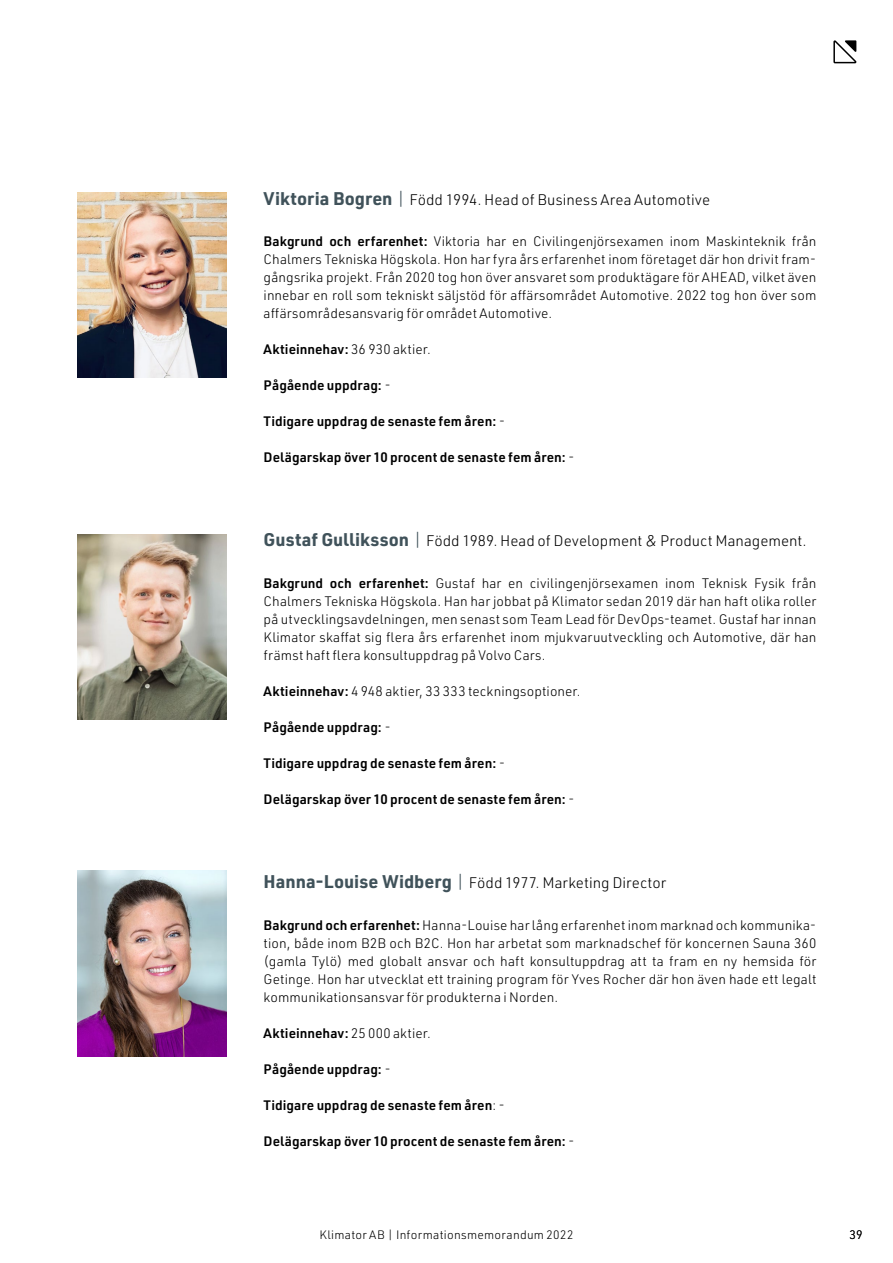
<style>
.page{position:relative;width:893px;height:1263px;background:#fff}
.page>*{position:absolute;margin:0;border:0;box-sizing:border-box;transform-origin:0 0}
.t1{font:300 15px "URWDIN";color:#000}
.t2{font:300 13.5px/18px "URWDIN";letter-spacing:.005em;color:#000;text-align:justify}
.t3{font:600 13.5px "URWDIN";letter-spacing:.005em;color:#000}
.t4{font:300 12px "URWDIN";letter-spacing:.02em;color:#000}
.s1{font-weight:700;font-size:18px;color:#40525a}
.s2{font-size:18px;color:#40525a}
.s3{font-weight:600}
.s4{font-weight:300}
</style>
<div class="page">
<svg style="left:833px;top:40px;width:24px;height:23px"></svg>
<img style="left:77px;top:192px;width:150px;height:186px">
<img style="left:77px;top:870px;width:150px;height:186px">
<img style="left:77px;top:534px;width:150px;height:186px">
<p class="t1" style="left:264px;top:190px;width:448px"><span class="s1">Viktoria Bogren</span> <span class="s2">|</span> Född 1994. Head of Business Area Automotive</p>
<p class="t2" style="left:264px;top:232px;width:554px"><span class="s3">Bakgrund och erfarenhet:</span> Viktoria har en Civilingenjörsexamen inom Maskinteknik från Chalmers Tekniska Högskola. Hon har fyra års erfarenhet inom företaget där hon drivit fram&shy;gångsrika projekt. Från 2020 tog hon över ansvaret som produktägare för AHEAD, vilket även innebar en roll som tekniskt säljstöd för affärsområdet Automotive. 2022 tog hon över som affärsområdesansvarig för området Automotive.</p>
<p class="t3" style="left:264px;top:340px;width:169px">Aktieinnehav: <span class="s4">36 930 aktier.</span></p>
<p class="t3" style="left:264px;top:376px;width:129px">Pågående uppdrag: <span class="s4">-</span></p>
<p class="t3" style="left:264px;top:412px;width:243px">Tidigare uppdrag de senaste fem åren: <span class="s4">-</span></p>
<p class="t3" style="left:264px;top:448px;width:313px">Delägarskap över 10 procent de senaste fem åren: <span class="s4">-</span></p>
<p class="t1" style="left:264px;top:531px;width:544px"><span class="s1">Gustaf Gulliksson</span> <span class="s2">|</span> Född 1989. Head of Development &amp; Product Management.</p>
<p class="t2" style="left:264px;top:574px;width:554px"><span class="s3">Bakgrund och erfarenhet:</span> Gustaf har en civilingenjörsexamen inom Teknisk Fysik från Chalmers Tekniska Högskola. Han har jobbat på Klimator sedan 2019 där han haft olika roller på utvecklingsavdelningen, men senast som Team Lead för DevOps-teamet. Gustaf har innan Klimator skaffat sig flera års erfarenhet inom mjukvaruutveckling och Automotive, där han främst haft flera konsultuppdrag på Volvo Cars.</p>
<p class="t2" style="left:264px;top:682px;width:318px"><span class="s3">Aktieinnehav:</span> 4 948 aktier, 33 333 teckningsoptioner.</p>
<p class="t3" style="left:264px;top:718px;width:129px">Pågående uppdrag: <span class="s4">-</span></p>
<p class="t3" style="left:264px;top:754px;width:243px">Tidigare uppdrag de senaste fem åren: <span class="s4">-</span></p>
<p class="t3" style="left:264px;top:790px;width:313px">Delägarskap över 10 procent de senaste fem åren: <span class="s4">-</span></p>
<p class="t1" style="left:264px;top:873px;width:404px"><span class="s1">Hanna-Louise Widberg</span> <span class="s2">|</span> Född 1977. Marketing Director</p>
<p class="t2" style="left:264px;top:916px;width:554px"><span class="s3">Bakgrund och erfarenhet:</span> Hanna-Louise har lång erfarenhet inom marknad och kommunika&shy;tion, både inom B2B och B2C. Hon har arbetat som marknadschef för koncernen Sauna 360 (gamla Tylö) med globalt ansvar och haft konsultuppdrag att ta fram en ny hemsida för Getinge. Hon har utvecklat ett training program för Yves Rocher där hon även hade ett legalt kommunikationsansvar för produkterna i Norden.</p>
<p class="t3" style="left:264px;top:1024px;width:169px">Aktieinnehav: <span class="s4">25 000 aktier.</span></p>
<p class="t3" style="left:264px;top:1060px;width:129px">Pågående uppdrag: <span class="s4">-</span></p>
<p class="t3" style="left:264px;top:1096px;width:243px">Tidigare uppdrag de senaste fem åren<span class="s4">: -</span></p>
<p class="t3" style="left:264px;top:1132px;width:313px">Delägarskap över 10 procent de senaste fem åren: <span class="s4">-</span></p>
<p class="t4" style="left:319px;top:1227px;width:256px">Klimator AB | Informationsmemorandum 2022</p>
<p class="t4" style="left:849px;top:1227px;width:15px">39</p>
</div>
